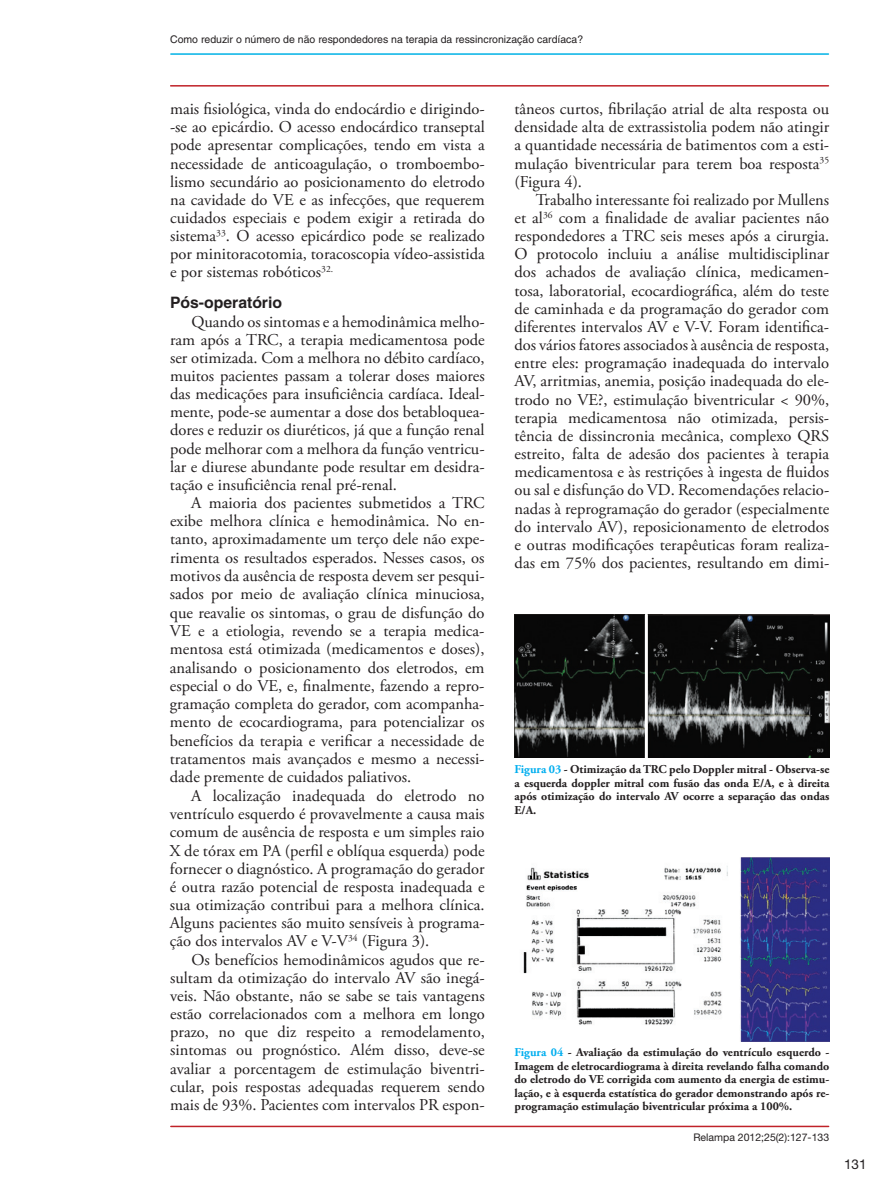
<style>
.page{position:relative;width:893px;height:1191px;background:#fff}
.page>*{position:absolute;margin:0;border:0;box-sizing:border-box;transform-origin:0 0}
.t1{font:16.5px/18.1px "Adobe Garamond Pro";color:#231f20;text-align:justify}
.t2{font:700 15.75px "Helvetica";color:#231f20}
.t3{font:13.5px "Helvetica Neue";color:#231f20}
.t4{font:700 12px/13.5px "Adobe Garamond Pro";color:#231f20;text-align:justify}
.t5{font:10.5px "Helvetica";color:#231f20}
.t6{font:10.5px "Helvetica Neue";color:#231f20}
.s1{color:#00aeef}
</style>
<div class="page">
<hr style="left:171px;top:53px;width:657px;height:2px;background:#00b2e6">
<hr style="left:171px;top:85px;width:657px;height:2px;background:#c02228">
<hr style="left:171px;top:1125px;width:658px;height:2px;background:#c02228">
<img style="left:514px;top:615px;width:315px;height:143px">
<hr style="left:645px;top:615px;width:3px;height:143px;background:#fff">
<img style="left:523px;top:858px;width:306px;height:183px">
<p class="t5" style="left:170px;top:34px;width:415px">Como reduzir o número de não respondedores na terapia da ressincronização cardíaca?</p>
<p class="t1" style="left:170px;top:100px;width:316px">mais fisiológica, vinda do endocárdio e dirigindo--se ao epicárdio. O acesso endocárdico transeptal pode apresentar complicações, tendo em vista a necessidade de anticoagulação, o tromboembo&shy;lismo secundário ao posicionamento do eletrodo na cavidade do VE e as infecções, que requerem cuidados especiais e podem exigir a retirada do sistema<sup>33</sup>. O acesso epicárdico pode se realizado por minitoracotomia, toracoscopia vídeo-assistida e por sistemas robóticos<sup>32.</sup></p>
<p class="t2" style="left:170px;top:293px;width:114px">Pós-operatório</p>
<p class="t1" style="left:170px;top:313px;width:316px;text-indent:21px">Quando os sintomas e a hemodinâmica melho&shy;ram após a TRC, a terapia medicamentosa pode ser otimizada. Com a melhora no débito cardíaco, muitos pacientes passam a tolerar doses maiores das medicações para insuficiência cardíaca. Ideal&shy;mente, pode-se aumentar a dose dos betabloquea&shy;dores e reduzir os diuréticos, já que a função renal pode melhorar com a melhora da função ventricu&shy;lar e diurese abundante pode resultar em desidra&shy;tação e insuficiência renal pré-renal.</p>
<p class="t1" style="left:170px;top:494px;width:316px;text-align:left;text-indent:21px">A maioria dos pacientes submetidos a TRC exibe melhora clínica e hemodinâmica. No en---- tanto, aproximadamente um terço dele não expe&shy;rimenta os resultados esperados. Nesses casos, os motivos da ausência de resposta devem ser pesqui&shy;sados por meio de avaliação clínica minuciosa, que reavalie os sintomas, o grau de disfunção do VE e a etiologia, revendo se a terapia medica&shy;mentosa está otimizada (medicamentos e doses), analisando o posicionamento dos eletrodos, em especial o do VE, e, finalmente, fazendo a repro&shy;gramação completa do gerador, com acompanha&shy;mento de ecocardiograma, para potencializar os benefícios da terapia e verificar a necessidade de tratamentos mais avançados e mesmo a necessi&shy;dade premente de cuidados paliativos.</p>
<p class="t1" style="left:170px;top:787px;width:316px;text-indent:21px">A localização inadequada do eletrodo no ventrículo esquerdo é provavelmente a causa mais comum de ausência de resposta e um simples raio X de tórax em PA (perfil e oblíqua esquerda) pode fornecer o diagnóstico. A programação do gerador é outra razão potencial de resposta inadequada e sua otimização contribui para a melhora clínica.<br>Alguns pacientes são muito sensíveis à programa&shy;ção dos intervalos AV e V-V<sup>34</sup> (Figura 3).</p>
<p class="t1" style="left:170px;top:950px;width:316px;text-align:left;text-indent:21px">Os benefícios hemodinâmicos agudos que re--- sultam da otimização do intervalo AV são inegá&shy;veis. Não obstante, não se sabe se tais vantagens estão correlacionados com a melhora em longo prazo, no que diz respeito a remodelamento, sintomas ou prognóstico. Além disso, deve-se avaliar a porcentagem de estimulação biventri&shy;cular, pois respostas adequadas requerem sendo mais de 93%. Pacientes com intervalos PR espon-</p>
<p class="t1" style="left:514px;top:100px;width:316px">tâneos curtos, fibrilação atrial de alta resposta ou densidade alta de extrassistolia podem não atingir a quantidade necessária de batimentos com a esti&shy;mulação biventricular para terem boa resposta<sup>35 </sup>(Figura 4).</p>
<p class="t1" style="left:514px;top:191px;width:316px;text-align:left;text-indent:21px">Trabalho interessante foi realizado por Mullens et al<sup>36</sup> com a finalidade de avaliar pacientes não respondedores a TRC seis meses após a cirurgia.<br>O protocolo incluiu a análise multidisciplinar dos achados de avaliação clínica, medicamen&shy;tosa, laboratorial, ecocardiográfica, além do teste de caminhada e da programação do gerador com diferentes intervalos AV e V-V. Foram identifica&shy;dos vários fatores associados à ausência de resposta, entre eles: programação inadequada do intervalo AV, arritmias, anemia, posição inadequada do ele--- trodo no VE?, estimulação biventricular &lt; 90%, terapia medicamentosa não otimizada, persis&shy;tência de dissincronia mecânica, complexo QRS estreito, falta de adesão dos pacientes à terapia medicamentosa e às restrições à ingesta de fluidos ou sal e disfunção do VD. Recomendações relacio&shy;nadas à reprogramação do gerador (especialmente do intervalo AV), reposicionamento de eletrodos e outras modificações terapêuticas foram realiza&shy;das em 75% dos pacientes, resultando em dimi-</p>
<p class="t4" style="left:514px;top:762px;width:316px"><span class="s1">Figura 03</span> - Otimização da TRC pelo Doppler mitral - Observa-se a esquerda doppler mitral com fusão das onda E/A, e à direita após otimização do intervalo AV ocorre a separação das ondas E/A.</p>
<p class="t4" style="left:514px;top:1046px;width:316px"><span class="s1">Figura 04</span> - Avaliação da estimulação do ventrículo esquerdo - Imagem de eletrocardiograma à direita revelando falha comando do eletrodo do VE corrigida com aumento da energia de estimu&shy;lação, e à esquerda estatística do gerador demonstrando após re&shy;programação estimulação biventricular próxima a 100%.</p>
<p class="t6" style="left:693px;top:1131px;width:137px">Relampa 2012;25(2):127-133</p>
<p class="t3" style="left:844px;top:1155px;width:24px">131</p>
</div>
